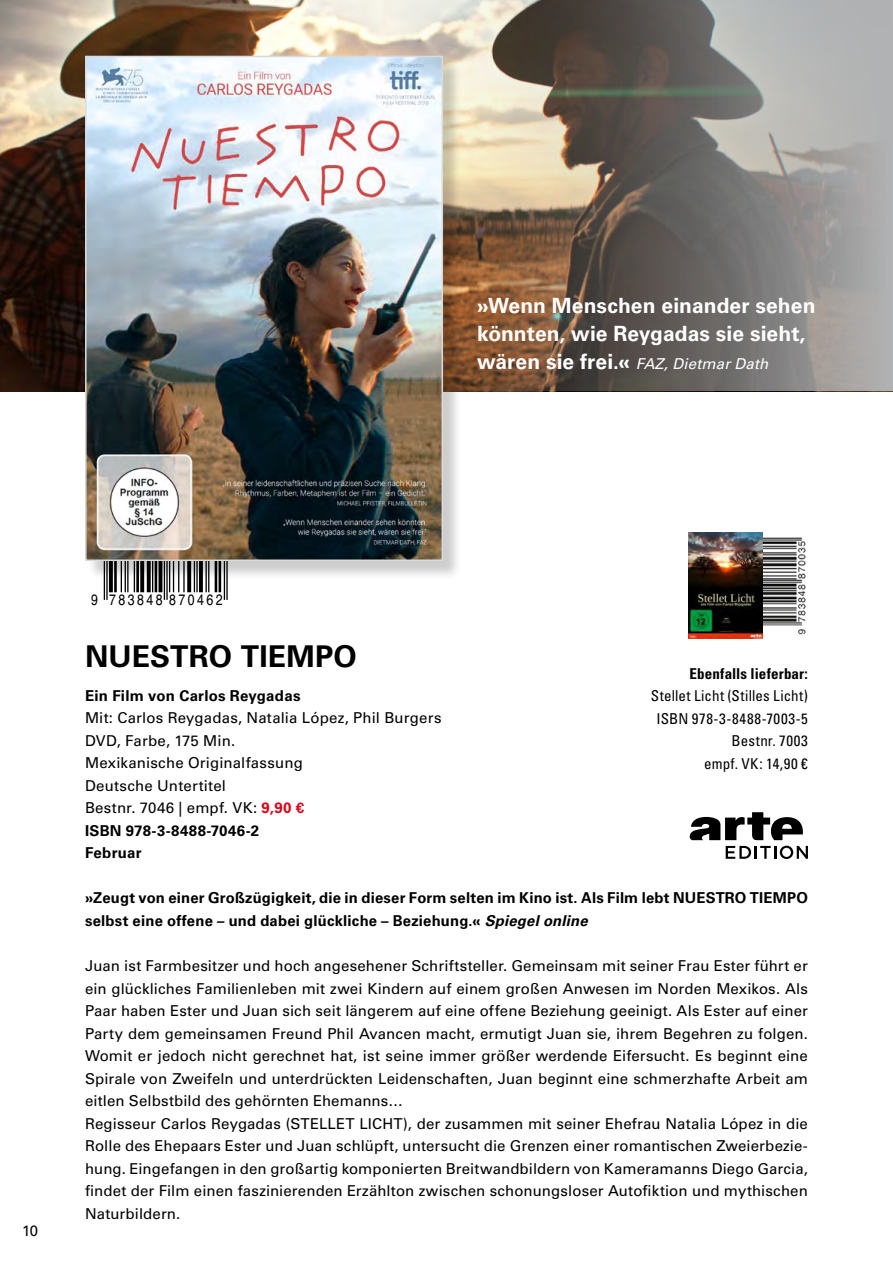
<style>
.page{position:relative;width:893px;height:1263px;background:#fff}
.page>*{position:absolute;margin:0;border:0;box-sizing:border-box;transform-origin:0 0}
.t1{font:700 30px "Univers LT";letter-spacing:.005em;color:#000}
.t2{font:700 21px/28px "Univers LT";letter-spacing:.005em;color:#fff}
.t3{font:15.15px "Helvetica";letter-spacing:.195em;color:#000;scale:.82 1}
.t4{font:15px/22.5px "Univers LT";letter-spacing:.01em;color:#000}
.t5{font:700 15px/22.5px "Univers LT";letter-spacing:.015em;color:#000}
.t6{font:condensed 15px/22.5px "Univers LT";letter-spacing:.025em;color:#000;text-align:right}
.t7{font:italic 15px "Univers LT";letter-spacing:.01em;color:#fff}
.t8{font:700 condensed 15px "Univers LT";letter-spacing:.005em;color:#000}
.s1{font-weight:700;font-style:normal;font-size:21px}
.s2{font-weight:700;color:#e30018}
.s3{font-weight:700}
.s4{font-style:italic}
</style>
<div class="page">
<img style="left:0;top:0;width:893px;height:391px">
<hr style="left:104px;top:560px;width:1px;height:40px;background:#000">
<hr style="left:106px;top:560px;width:2px;height:40px;background:#000">
<svg style="left:109px;top:580px;width:4px;height:12px"></svg>
<hr style="left:114px;top:560px;width:3px;height:32px;background:#000">
<hr style="left:121px;top:560px;width:1px;height:32px;background:#000">
<hr style="left:125px;top:560px;width:1px;height:32px;background:#000">
<hr style="left:127px;top:560px;width:2px;height:32px;background:#000">
<hr style="left:134px;top:560px;width:1px;height:32px;background:#000">
<hr style="left:136px;top:560px;width:3px;height:32px;background:#000">
<svg style="left:140px;top:580px;width:4px;height:12px"></svg>
<svg style="left:147px;top:580px;width:4px;height:12px"></svg>
<hr style="left:152px;top:560px;width:1px;height:32px;background:#000">
<hr style="left:154px;top:560px;width:3px;height:32px;background:#000">
<div style="left:158px;top:560px;width:5px;height:32px;background:#000"></div>
<hr style="left:164px;top:560px;width:1px;height:40px;background:#000">
<hr style="left:166px;top:560px;width:2px;height:40px;background:#000">
<hr style="left:169px;top:560px;width:1px;height:32px;background:#000">
<hr style="left:173px;top:560px;width:1px;height:32px;background:#000">
<hr style="left:178px;top:560px;width:1px;height:32px;background:#000">
<hr style="left:183px;top:560px;width:2px;height:32px;background:#000">
<svg style="left:187px;top:580px;width:4px;height:12px"></svg>
<hr style="left:194px;top:560px;width:1px;height:32px;background:#000">
<hr style="left:196px;top:560px;width:2px;height:32px;background:#000">
<svg style="left:199px;top:580px;width:4px;height:12px"></svg>
<hr style="left:205px;top:560px;width:2px;height:32px;background:#000">
<hr style="left:208px;top:560px;width:1px;height:32px;background:#000">
<hr style="left:214px;top:560px;width:3px;height:32px;background:#000">
<hr style="left:218px;top:560px;width:3px;height:32px;background:#000">
<hr style="left:224px;top:560px;width:1px;height:40px;background:#000">
<hr style="left:226px;top:560px;width:2px;height:40px;background:#000">
<div style="left:87px;top:58px;width:375px;height:522px;background:#000;opacity:.2"></div>
<img style="left:88px;top:59px;width:352px;height:499px">
<div style="left:85px;top:56px;width:358px;height:505px;border:2px solid #dadada"></div>
<svg style="left:690px;top:812px;width:113px;height:28px"></svg>
<svg style="left:726px;top:846px;width:82px;height:13px"></svg>
<img style="left:688px;top:532px;width:118px;height:107px">
<h2 class="t2" style="left:477px;top:292px;width:340px">»Wenn Menschen einander sehen könnten, wie Reygadas sie sieht,</h2>
<p class="t7" style="left:477px;top:355px;width:293px"><span class="s1">wären sie frei.«</span> FAZ, Dietmar Dath</p>
<p class="t4" style="left:22px;top:1219px;width:18px">10</p>
<p class="t3" style="left:91px;top:588px;width:162px">9 783848 870462</p>
<h1 class="t1" style="left:85px;top:639px;width:273px">NUESTRO TIEMPO</h1>
<p class="t5" style="left:85px;top:684px;width:217px">Ein Film von Carlos Reygadas</p>
<p class="t4" style="left:85px;top:707px;width:358px">Mit: Carlos Reygadas, Natalia López, Phil Burgers<br>DVD, Farbe, 175 Min.<br>Mexikanische Originalfassung<br>Deutsche Untertitel<br>Bestnr. 7046 | empf. VK: <span class="s2">9,90 €<br></span><span class="s3">ISBN 978-3-8488-7046-2<br>Februar</span></p>
<p class="t5" style="left:85px;top:887px;width:724px">»Zeugt von einer Großzügigkeit, die in dieser Form selten im Kino ist. Als Film lebt NUESTRO TIEMPO selbst eine offene – und dabei glückliche – Beziehung.« <span class="s4">Spiegel online</span></p>
<p class="t4" style="left:85px;top:954px;width:724px">Juan ist Farmbesitzer und hoch angesehener Schriftsteller. Gemeinsam mit seiner Frau Ester führt er ein glückliches Familienleben mit zwei Kindern auf einem großen Anwesen im Norden Mexikos. Als Paar haben Ester und Juan sich seit längerem auf eine offene Beziehung geeinigt. Als Ester auf einer Party dem gemeinsamen Freund Phil Avancen macht, ermutigt Juan sie, ihrem Begehren zu folgen.<br>Womit er jedoch nicht gerechnet hat, ist seine immer größer werdende Eifersucht. Es beginnt eine Spirale von Zweifeln und unterdrückten Leidenschaften, Juan beginnt eine schmerzhafte Arbeit am eitlen Selbstbild des gehörnten Ehemanns…<br>Regisseur Carlos Reygadas (STELLET LICHT), der zusammen mit seiner Ehefrau Natalia López in die Rolle des Ehepaars Ester und Juan schlüpft, untersucht die Grenzen einer romantischen Zweierbezie&shy;hung. Eingefangen in den großartig komponierten Breitwandbildern von Kameramanns Diego Garcia, findet der Film einen faszinierenden Erzählton zwischen schonungsloser Autofiktion und mythischen Naturbildern.</p>
<p class="t8" style="left:689px;top:664px;width:120px">Ebenfalls lieferbar:</p>
<p class="t6" style="left:651px;top:684px;width:159px">Stellet Licht (Stilles Licht)<br>ISBN 978-3-8488-7003-5<br>Bestnr. 7003<br>empf. VK: 14,90 €</p>
</div>
